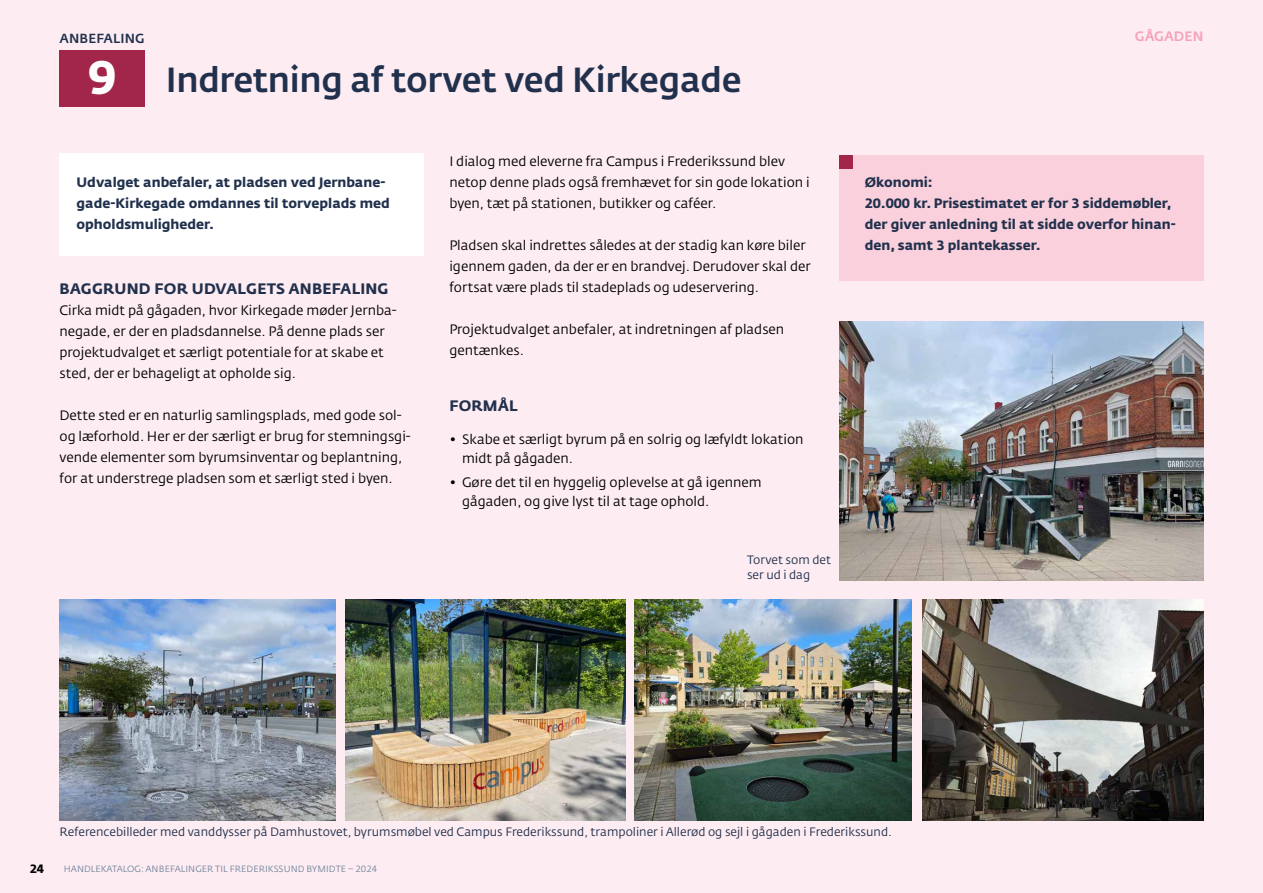
<style>
.page{position:relative;width:1263px;height:893px;background:#fdecf1}
.page>*{position:absolute;margin:0;border:0;box-sizing:border-box;transform-origin:0 0}
.Rub_anbefaling_1{font:700 46.5px "Fedra Sans Std";color:#fff}
.Rub_anbefaling{font:500 34.5px "Fedra Sans Std";letter-spacing:-.01em;color:#21314d}
.M2_h3{font:700 15px "Fedra Sans Std";letter-spacing:.01em;color:#21314d}
.Brød{font:13.5px/21px "Fedra Sans Std";color:#000}
.Brød-2{font:700 13.5px/21px "Fedra Sans Std";color:#21314d}
.Bullits{font:13.5px/19.5px "Fedra Sans Std";color:#000}
.t1{font:500 13.5px "Fedra Sans Std";letter-spacing:.01em;color:#f6a1b8}
.Rub_anbefaling_1-2{font:500 13.05px "Fedra Sans Std";letter-spacing:.01em;color:#21314d}
.t2{font:12px/15.3px "Fedra Sans Std";color:#21314d}
.t3{font:700 12px "Fedra Sans Std";color:#000}
.t4{font:9px "Fedra Sans Std";letter-spacing:.01em;color:#73879e}
.s1{font-weight:700}
</style>
<div class="page">
<div style="left:60px;top:50px;width:85px;height:57px;background:#a12649"></div>
<div style="left:60px;top:153px;width:364px;height:102px;background:#fff"></div>
<div style="left:839px;top:156px;width:364px;height:125px;background:#fad0dc"></div>
<div style="left:839px;top:155px;width:14px;height:14px;background:#a12649"></div>
<img style="left:60px;top:599px;width:276px;height:221px">
<img style="left:635px;top:599px;width:276px;height:221px">
<img style="left:839px;top:321px;width:364px;height:259px">
<img style="left:345px;top:599px;width:281px;height:221px">
<img style="left:923px;top:599px;width:280px;height:221px">
<h1 class="Rub_anbefaling_1-2" style="left:60px;top:30px;width:86px">ANBEFALING</h1>
<h1 class="Rub_anbefaling_1" style="left:88px;top:49px;width:29px">9</h1>
<h1 class="Rub_anbefaling" style="left:166px;top:58px;width:577px">Indretning af torvet ved Kirkegade</h1>
<p class="Brød-2" style="left:77px;top:172px;width:315px">Udvalget anbefaler, at pladsen ved Jernbane&shy;gade-Kirkegade omdannes til torveplads med opholdsmuligheder.</p>
<h2 class="M2_h3" style="left:60px;top:279px;width:330px">BAGGRUND FOR UDVALGETS ANBEFALING</h2>
<p class="Brød" style="left:60px;top:299px;width:339px">Cirka midt på gågaden, hvor Kirkegade møder Jernba&shy;negade, er der en pladsdannelse. På denne plads ser projektudvalget et særligt potentiale for at skabe et sted, der er behageligt at opholde sig.</p>
<p class="Brød" style="left:60px;top:404px;width:353px">Dette sted er en naturlig samlingsplads, med gode sol&shy;og læforhold. Her er der særligt er brug for stemningsgi&shy;vende elementer som byrumsinventar og beplantning, for at understrege pladsen som et særligt sted i byen.</p>
<p class="Brød" style="left:449px;top:151px;width:362px">I dialog med eleverne fra Campus i Frederikssund blev netop denne plads også fremhævet for sin gode lokation i byen, tæt på stationen, butikker og caféer.</p>
<p class="Brød" style="left:449px;top:235px;width:363px">Pladsen skal indrettes således at der stadig kan køre biler igennem gaden, da der er en brandvej. Derudover skal der fortsat være plads til stadeplads og udeservering.</p>
<p class="Brød" style="left:449px;top:319px;width:336px">Projektudvalget anbefaler, at indretningen af pladsen gentænkes.</p>
<h2 class="M2_h3" style="left:449px;top:396px;width:70px">FORMÅL</h2>
<p class="Bullits" style="left:462px;top:429px;width:343px;text-indent:-13px"><span class="s1">•</span> Skabe et særligt byrum på en solrig og læfyldt lokation midt på gågaden.</p>
<p class="Bullits" style="left:462px;top:472px;width:301px;text-indent:-13px"><span class="s1">•</span> Gøre det til en hyggelig oplevelse at gå igennem gågaden, og give lyst til at tage ophold.</p>
<p class="t2" style="left:747px;top:552px;width:85px">Torvet som det ser ud i dag</p>
<p class="t1" style="left:1135px;top:28px;width:70px">GÅGADEN</p>
<p class="Brød-2" style="left:865px;top:172px;width:70px">Økonomi:</p>
<p class="Brød-2" style="left:865px;top:193px;width:313px">20.000 kr. Prisestimatet er for 3 siddemøbler, der giver anledning til at sidde overfor hinan&shy;den, samt 3 plantekasser.</p>
<p class="t2" style="left:60px;top:824px;width:834px">Referencebilleder med vanddysser på Damhustovet, byrumsmøbel ved Campus Frederikssund, trampoliner i Allerød og sejl i gågaden i Frederikssund.</p>
<p class="t3" style="left:30px;top:861px;width:16px">24</p>
<p class="t4" style="left:64px;top:863px;width:315px">HANDLEKATALOG: ANBEFALINGER TIL FREDERIKSSUND BYMIDTE – 2024</p>
</div>
